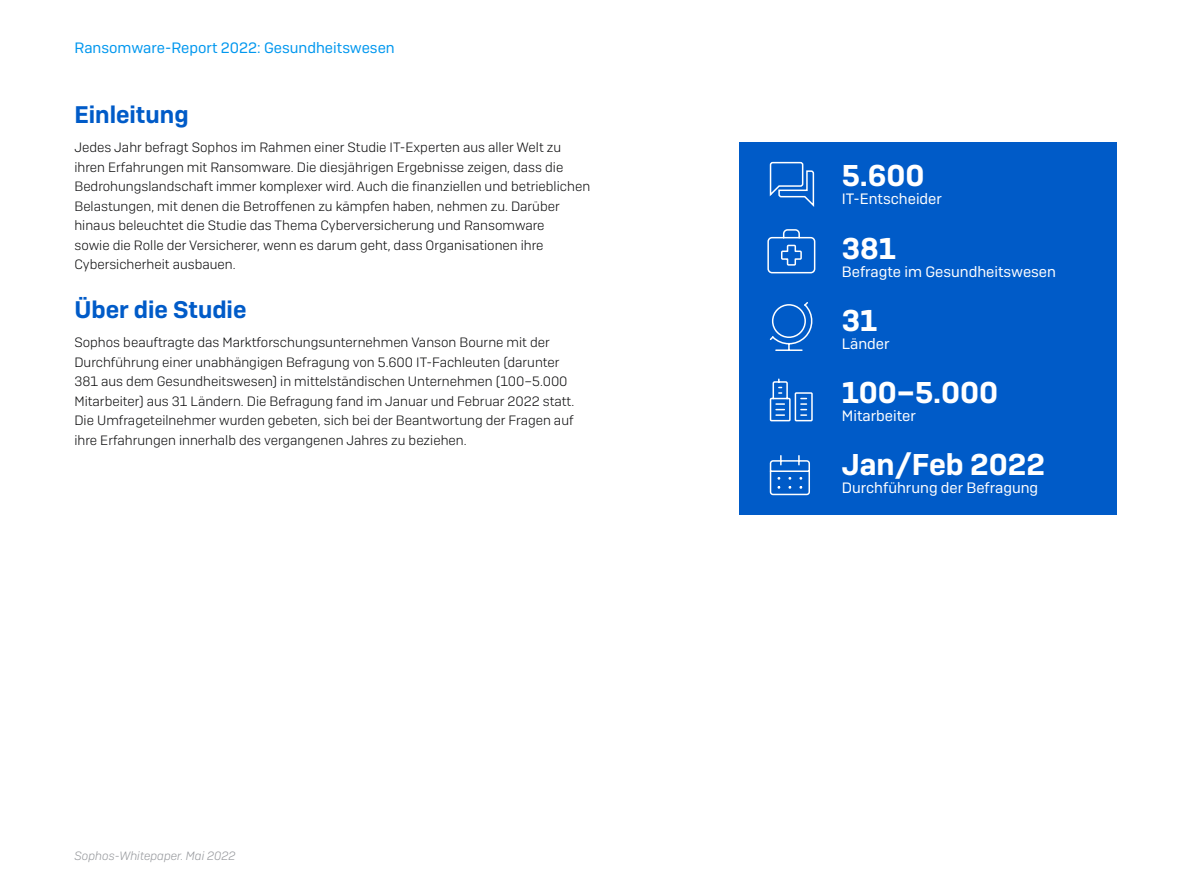
<style>
.page{position:relative;width:1191px;height:893px;background:#fff}
.page>*{position:absolute;margin:0;border:0;box-sizing:border-box;transform-origin:0 0}
.Call_Out_Headings{font:600 30px "Sophos Sans";color:#fff}
.Subheading_1{font:600 24px "Sophos Sans";color:#005bc8}
.Call_Out_Copy{font:15px "Sophos Sans";color:#fff}
.t1{font:15px "Sophos Sans";color:#0097ee}
.Body_Copy{font:300 13.5px/19.5px "Sophos Sans";color:#0d0d0e}
.t2{font:italic 300 12px "Sophos Sans";color:#96989c}
</style>
<div class="page">
<div style="left:739px;top:143px;width:377px;height:372px;background:#005bc8"></div>
<svg style="left:769px;top:161px;width:46px;height:46px"></svg>
<svg style="left:769px;top:302px;width:44px;height:49px"></svg>
<svg style="left:769px;top:378px;width:44px;height:44px"></svg>
<svg style="left:769px;top:455px;width:41px;height:41px"></svg>
<svg style="left:767px;top:229px;width:49px;height:45px"></svg>
<p class="t1" style="left:74px;top:39px;width:322px">Ransomware-Report 2022: Gesundheitswesen</p>
<p class="Subheading_1" style="left:74px;top:100px;width:116px">Einleitung</p>
<p class="Body_Copy" style="left:74px;top:138px;width:517px">Jedes Jahr befragt Sophos im Rahmen einer Studie IT-Experten aus aller Welt zu ihren Erfahrungen mit Ransomware. Die diesjährigen Ergebnisse zeigen, dass die Bedrohungslandschaft immer komplexer wird. Auch die finanziellen und betrieblichen Belastungen, mit denen die Betroffenen zu kämpfen haben, nehmen zu. Darüber hinaus beleuchtet die Studie das Thema Cyberversicherung und Ransomware<br>sowie die Rolle der Versicherer, wenn es darum geht, dass Organisationen ihre Cybersicherheit ausbauen.</p>
<p class="Subheading_1" style="left:74px;top:295px;width:173px">Über die Studie</p>
<p class="Body_Copy" style="left:74px;top:333px;width:501px">Sophos beauftragte das Marktforschungsunternehmen Vanson Bourne mit der Durchführung einer unabhängigen Befragung von 5.600 IT-Fachleuten (darunter 381 aus dem Gesundheitswesen) in mittelständischen Unternehmen (100–5.000<br>Mitarbeiter) aus 31 Ländern. Die Befragung fand im Januar und Februar 2022 statt.<br>Die Umfrageteilnehmer wurden gebeten, sich bei der Beantwortung der Fragen auf ihre Erfahrungen innerhalb des vergangenen Jahres zu beziehen.</p>
<p class="t2" style="left:74px;top:848px;width:163px">Sophos-Whitepaper. Mai 2022</p>
<p class="Call_Out_Headings" style="left:842px;top:157px;width:84px">5.600</p>
<p class="Call_Out_Copy" style="left:842px;top:190px;width:102px">IT-Entscheider</p>
<p class="Call_Out_Headings" style="left:842px;top:230px;width:56px">381</p>
<p class="Call_Out_Copy" style="left:842px;top:263px;width:216px">Befragte im Gesundheitswesen</p>
<p class="Call_Out_Headings" style="left:842px;top:302px;width:37px">31</p>
<p class="Call_Out_Copy" style="left:842px;top:335px;width:49px">Länder</p>
<p class="Call_Out_Headings" style="left:842px;top:374px;width:158px">100–5.000</p>
<p class="Call_Out_Copy" style="left:842px;top:407px;width:76px">Mitarbeiter</p>
<p class="Call_Out_Headings" style="left:842px;top:446px;width:205px">Jan/Feb 2022</p>
<p class="Call_Out_Copy" style="left:842px;top:479px;width:198px">Durchführung der Befragung</p>
</div>
